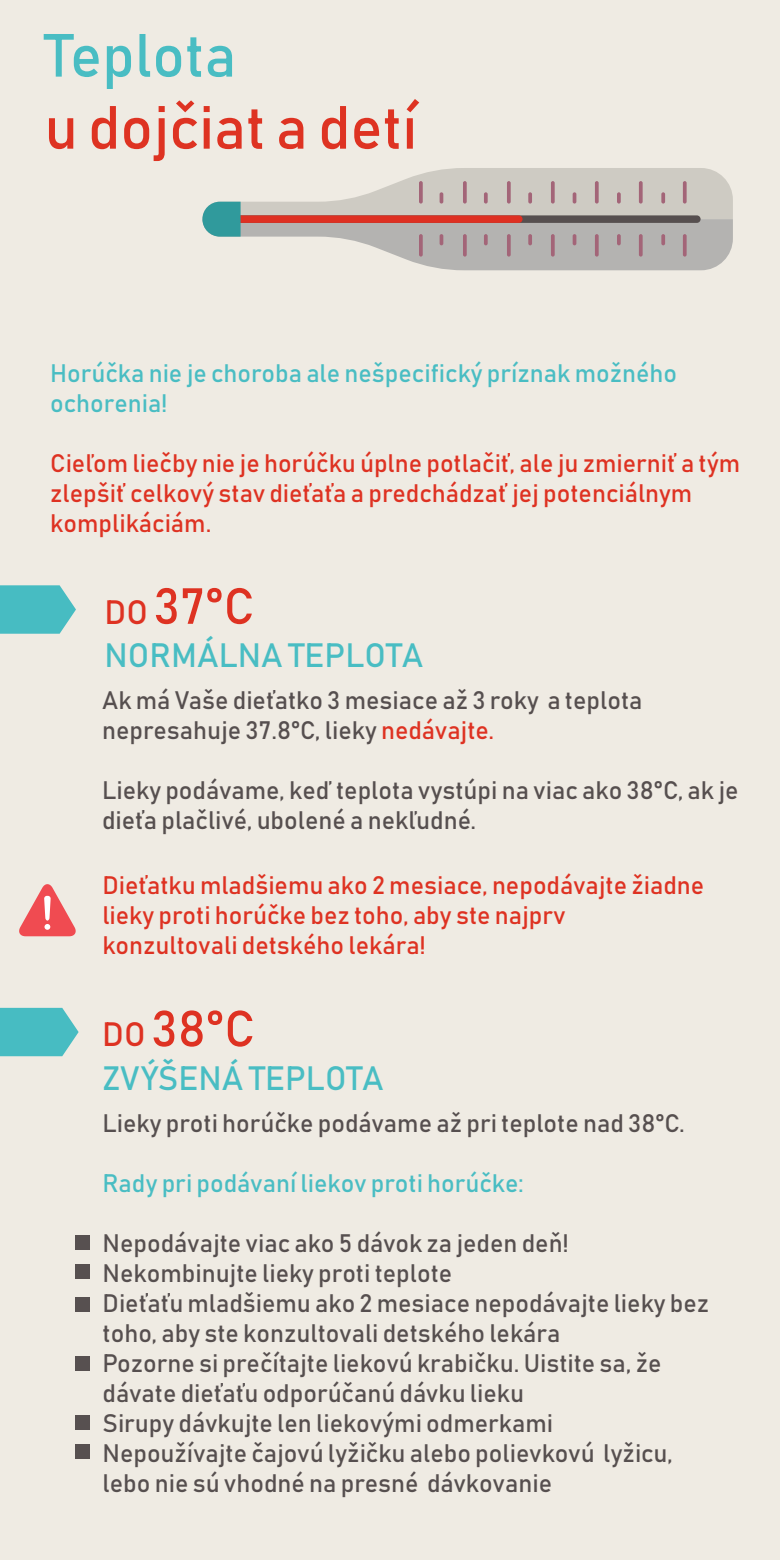
<style>
.page{position:relative;width:780px;height:1560px;background:#fff}
.page>*{position:absolute;margin:0;border:0;box-sizing:border-box;transform-origin:0 0}
.t1{font:60px "Bahnschrift";color:#de3322}
.t2{font:60px "Bahnschrift";color:#49bdc3}
.t3{font:50px "Bahnschrift";color:#de3222}
.t4{font:33.25px "Bahnschrift";color:#49bdc3}
.t5{font:25px/30px "Bahnschrift";color:#564f4f}
.t6{font:25px/30px "Bahnschrift";color:#de3222}
.t7{font:25px/30px "Bahnschrift";color:#49bdc3}
.s1{font-size:33.25px}
.s2{color:#de3222}
</style>
<div class="page">
<div style="left:0;top:0;width:780px;height:1559px;background:#efebe3"></div>
<svg style="left:202px;top:168px;width:530px;height:102px"></svg>
<svg style="left:439px;top:192px;width:4px;height:11px"></svg>
<svg style="left:0;top:585px;width:76px;height:48px"></svg>
<svg style="left:19px;top:884px;width:57px;height:52px"></svg>
<svg style="left:0;top:1007px;width:79px;height:49px"></svg>
<div style="left:75px;top:1235px;width:15px;height:14px;background:#575050"></div>
<div style="left:75px;top:1264px;width:15px;height:14px;background:#575050"></div>
<div style="left:75px;top:1297px;width:15px;height:14px;background:#575050"></div>
<div style="left:75px;top:1355px;width:15px;height:14px;background:#575050"></div>
<div style="left:75px;top:1415px;width:15px;height:14px;background:#575050"></div>
<div style="left:75px;top:1444px;width:15px;height:14px;background:#575050"></div>
<h1 class="t2" style="left:44px;top:29px;width:194px">Teplota</h1>
<h1 class="t1" style="left:44px;top:101px;width:374px">u dojčiat a detí</h1>
<p class="t7" style="left:50px;top:359px;width:628px">Horúčka nie je choroba ale nešpecifický príznak možného ochorenia!</p>
<p class="t6" style="left:50px;top:449px;width:691px">Cieľom liečby nie je horúčku úplne potlačiť, ale ju zmierniť a tým zlepšiť celkový stav dieťaťa a predchádzať jej potenciálnym komplikáciám.</p>
<h2 class="t3" style="left:104px;top:584px;width:151px"><span class="s1">DO</span> 37°C</h2>
<h3 class="t4" style="left:104px;top:640px;width:320px">NORMÁLNA TEPLOTA</h3>
<p class="t5" style="left:102px;top:686px;width:542px">Ak má Vaše dieťatko 3 mesiace až 3 roky a teplota nepresahuje 37.8°C, lieky <span class="s2">nedávajte.</span></p>
<p class="t5" style="left:102px;top:776px;width:638px">Lieky podávame, keď teplota vystúpi na viac ako 38°C, ak je dieťa plačlivé, ubolené a nekľudné.</p>
<p class="t6" style="left:102px;top:871px;width:603px">Dieťatku mladšiemu ako 2 mesiace, nepodávajte žiadne lieky proti horúčke bez toho, aby ste najprv konzultovali detského lekára!</p>
<h2 class="t3" style="left:102px;top:1006px;width:154px"><span class="s1">DO</span> 38°C</h2>
<h3 class="t4" style="left:102px;top:1063px;width:283px">ZVÝŠENÁ TEPLOTA</h3>
<p class="t5" style="left:103px;top:1109px;width:584px">Lieky proti horúčke podávame až pri teplote nad 38°C.</p>
<p class="t7" style="left:103px;top:1169px;width:422px">Rady pri podávaní liekov proti horúčke:</p>
<p class="t5" style="left:103px;top:1229px;width:608px">Nepodávajte viac ako 5 dávok za jeden deň!<br>Nekombinujte lieky proti teplote<br>Dieťaťu mladšiemu ako 2 mesiace nepodávajte lieky bez toho, aby ste konzultovali detského lekára<br>Pozorne si prečítajte liekovú krabičku. Uistite sa, že dávate dieťaťu odporúčanú dávku lieku<br>Sirupy dávkujte len liekovými odmerkami<br>Nepoužívajte čajovú lyžičku alebo polievkovú lyžicu, lebo nie sú vhodné na presné dávkovanie</p>
</div>
